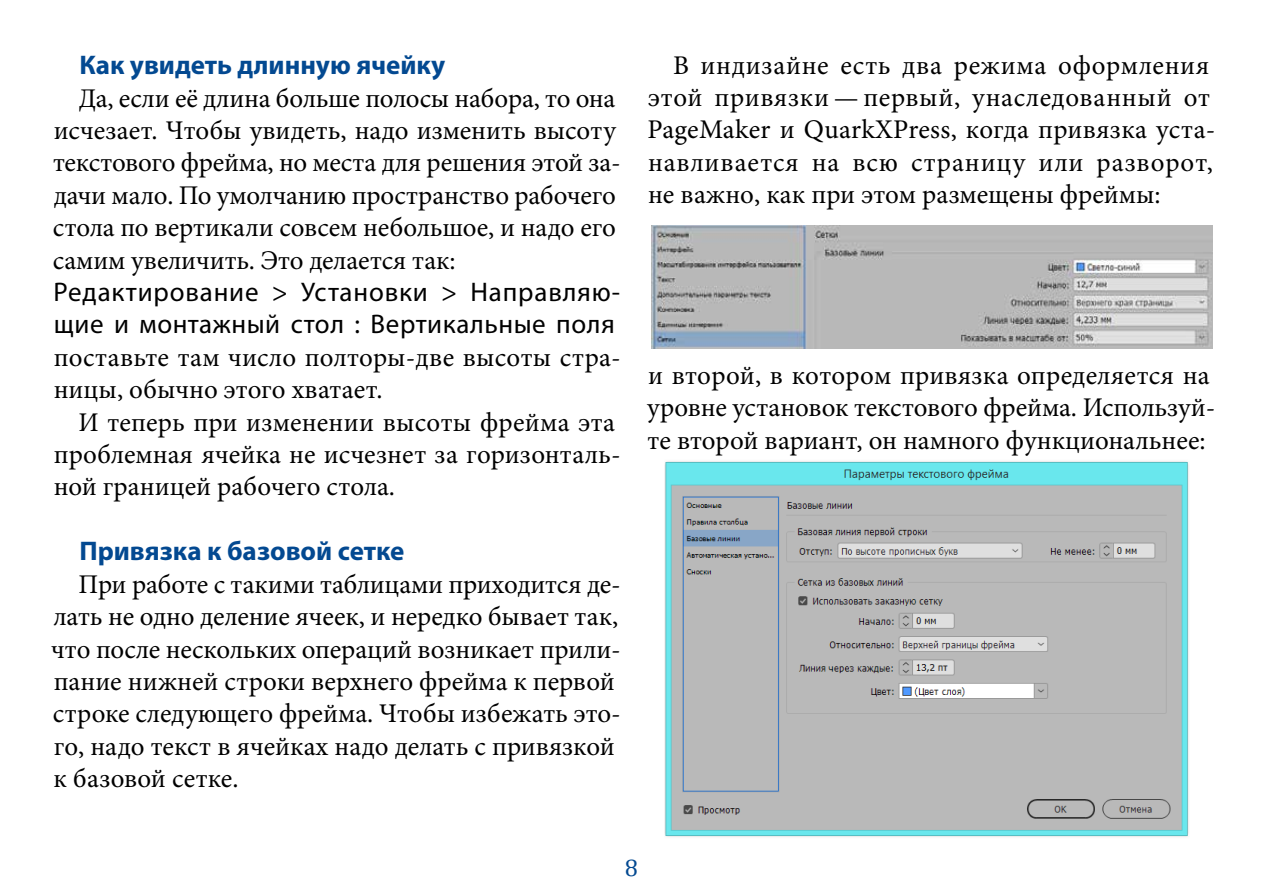
<style>
.page{position:relative;width:1263px;height:893px;background:#fff}
.page>*{position:absolute;margin:0;border:0;box-sizing:border-box;transform-origin:0 0}
.text{font:27px/32.4px "Minion Pro";color:#000}
.text-2{font:27px/32.4px "Minion Pro";letter-spacing:.025em;color:#000}
.text-3{font:27px/32.4px "Myriad Pro";letter-spacing:.025em;color:#000}
.t1{font:700 27px "Myriad Pro";color:#034991}
.t2{font:24px "Cambria";color:#034991}
.s1{font-family:"Minion Pro"}
</style>
<div class="page">
<img style="left:664px;top:461px;width:525px;height:376px">
<img style="left:652px;top:226px;width:560px;height:122px">
<p class="t1" style="left:79px;top:48px;width:367px">Как увидеть длинную ячейку</p>
<p class="text" style="left:53px;top:82px;width:569px;text-indent:26px">Да, если её длина больше полосы набора, то она исчезает. Чтобы увидеть, надо изменить высоту текстового фрейма, но места для решения этой за&shy;дачи мало. По умолчанию пространство рабочего стола по вертикали совсем небольшое, и надо его самим увеличить. Это делается так:</p>
<p class="text-3" style="left:54px;top:275px;width:569px">Редактирование &gt; Установки &gt; Направляю&shy;щие и монтажный стол : Вертикальные поля <span class="s1">поставьте там число полторы-две высоты стра&shy;ницы, обычно этого хватает.</span></p>
<p class="text" style="left:54px;top:406px;width:569px;text-indent:25px">И теперь при изменении высоты фрейма эта проблемная ячейка не исчезнет за горизонталь&shy;ной границей рабочего стола.</p>
<p class="t1" style="left:79px;top:534px;width:327px">Привязка к базовой сетке</p>
<p class="text" style="left:51px;top:568px;width:571px;text-indent:27px">При работе с такими таблицами приходится де&shy;лать не одно деление ячеек, и нередко бывает так, что после нескольких операций возникает прили&shy;пание нижней строки верхнего фрейма к первой строке следующего фрейма. Чтобы избежать это&shy;го, надо текст в ячейках надо делать с привязкой к базовой сетке.</p>
<p class="text-2" style="left:647px;top:49px;width:569px;text-indent:26px">В индизайне есть два режима оформления этой привязки — первый, унаследованный от PageMaker и QuarkXPress, когда привязка уста&shy;навливается на всю страницу или разворот, не важно, как при этом размещены фреймы:</p>
<p class="text" style="left:647px;top:359px;width:569px">и второй, в котором привязка определяется на уровне установок текстового фрейма. Используй&shy;те второй вариант, он намного функциональнее:</p>
<p class="t2" style="left:625px;top:854px;width:15px">8</p>
</div>
